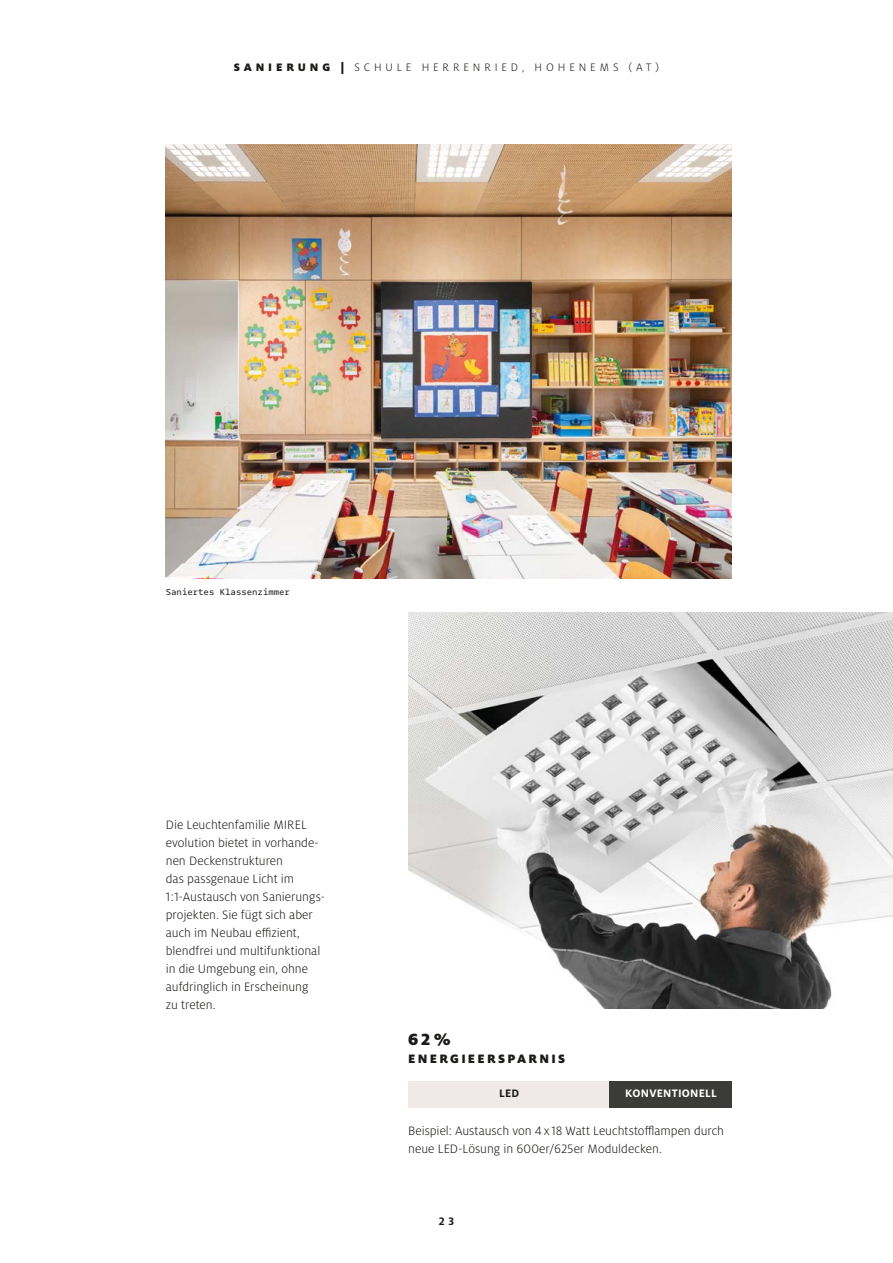
<style>
.page{position:relative;width:893px;height:1263px;background:#fff}
.page>*{position:absolute;margin:0;border:0;box-sizing:border-box;transform-origin:0 0}
.SUBHEADING_2_12pt{font:900 18px "Milo Pro";color:#1a1a18}
.BODY_COPY_9pt{font:300 13.5px/18px "Milo Pro";color:#1a1a18}
.KEYMASSAGING_9pt_bla{font:900 13.5px "Milo Pro";letter-spacing:.17em;color:#1a1a18}
.TITEL_black_8pt{font:300 12px "Milo Pro";letter-spacing:.325em;color:#1a1a18}
.BODY_COPY_9pt-2{font:700 12px "Milo Pro";letter-spacing:.02em;color:#fff}
.BODY_COPY_9pt-3{font:700 12px "Milo Pro";color:#1a1a18}
.BILDUNTERSCHRIFT_6pt{font:9px "Odisseia";color:#1a1a18}
.s1{font-weight:900}
</style>
<div class="page">
<div style="left:408px;top:1081px;width:201px;height:27px;background:#efeae7"></div>
<div style="left:609px;top:1081px;width:122px;height:27px;background:#3b3b3a"></div>
<img style="left:408px;top:613px;width:485px;height:396px">
<img style="left:166px;top:145px;width:565px;height:433px">
<p class="TITEL_black_8pt" style="left:234px;top:61px;width:427px"><span class="s1">SANIERUNG |</span> SCHULE HERRENRIED, HOHENEMS (AT)</p>
<p class="BILDUNTERSCHRIFT_6pt" style="left:166px;top:586px;width:126px">Saniertes Klassenzimmer</p>
<p class="BODY_COPY_9pt" style="left:166px;top:815px;width:160px">Die Leuchtenfamilie MIREL evolution bietet in vorhande&shy;nen Deckenstrukturen<br>das passgenaue Licht im<br>1:1-Austausch von Sanierungs&shy;projekten. Sie fügt sich aber auch im Neubau effizient, blendfrei und multifunktional in die Umgebung ein, ohne aufdringlich in Erscheinung<br>zu treten.</p>
<p class="SUBHEADING_2_12pt" style="left:408px;top:1028px;width:44px">62%</p>
<p class="KEYMASSAGING_9pt_bla" style="left:408px;top:1050px;width:158px">ENERGIEERSPARNIS</p>
<p class="BODY_COPY_9pt-3" style="left:499px;top:1086px;width:21px">LED</p>
<p class="BODY_COPY_9pt" style="left:408px;top:1121px;width:317px">Beispiel: Austausch von 4x 18 Watt Leuchtstofflampen durch neue LED-Lösung in 600er/625er Moduldecken.</p>
<p class="BODY_COPY_9pt-2" style="left:625px;top:1086px;width:93px">KONVENTIONELL</p>
<p class="BODY_COPY_9pt-3" style="left:439px;top:1214px;width:17px">2 3</p>
</div>
